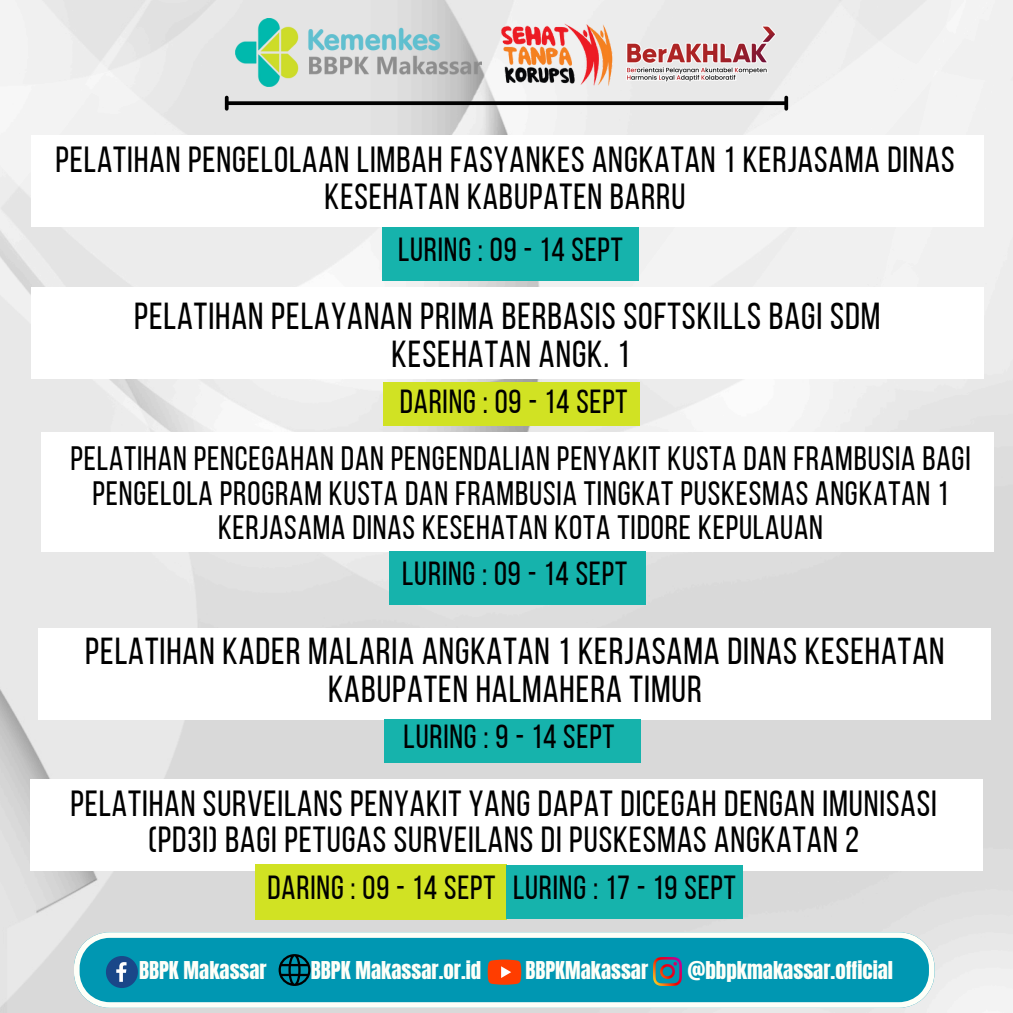
<style>
.page{position:relative;width:1013px;height:1013px;background:#fff}
.page>*{position:absolute;margin:0;border:0;box-sizing:border-box;transform-origin:0 0}
.t1{font:37.5px/38.5px "Bebas Neue";letter-spacing:.025em;color:#000;text-align:center}
.t2{font:36.25px/36.5px "Bebas Neue";letter-spacing:.025em;color:#000;text-align:center}
.t3{font:33.75px/34.8px "Bebas Neue";letter-spacing:.025em;color:#000;text-align:center}
.t4{font:33.38px "Bebas Neue";letter-spacing:.025em;color:#000}
.t5{font:20.88px "Anton";color:#fefff8}
</style>
<div class="page">
<img style="left:0;top:0;width:1012px;height:1012px">
<svg style="left:74px;top:932px;width:860px;height:75px;background:#2ba8bd"></svg>
<svg style="left:106px;top:956px;width:32px;height:32px"></svg>
<svg style="left:278px;top:954px;width:32px;height:31px"></svg>
<svg style="left:487px;top:959px;width:34px;height:25px"></svg>
<img style="left:654px;top:957px;width:27px;height:28px">
<img style="left:623px;top:21px;width:154px;height:68px">
<img style="left:498px;top:21px;width:119px;height:68px">
<img style="left:236px;top:19px;width:245px;height:67px">
<svg style="left:228px;top:101px;width:556px;height:4px;background:#101010"></svg>
<svg style="left:225px;top:98px;width:3px;height:11px"></svg>
<svg style="left:784px;top:98px;width:4px;height:11px"></svg>
<div style="left:32px;top:287px;width:951px;height:92px;background:#fff"></div>
<div style="left:383px;top:382px;width:256px;height:43px;background:#d1e223"></div>
<div style="left:32px;top:136px;width:951px;height:91px;background:#fff"></div>
<div style="left:382px;top:227px;width:256px;height:54px;background:#16b3ac"></div>
<div style="left:42px;top:432px;width:951px;height:119px;background:#fff"></div>
<div style="left:389px;top:551px;width:256px;height:54px;background:#16b3ac"></div>
<div style="left:39px;top:628px;width:952px;height:92px;background:#fff"></div>
<div style="left:384px;top:720px;width:256px;height:43px;background:#16b3ac"></div>
<div style="left:30px;top:779px;width:952px;height:91px;background:#fff"></div>
<div style="left:255px;top:864px;width:251px;height:56px;background:#d1e223"></div>
<div style="left:506px;top:864px;width:236px;height:54px;background:#16b3ac"></div>
<h2 class="t2" style="left:55px;top:145px;width:900px">PELATIHAN PENGELOLAAN LIMBAH FASYANKES ANGKATAN 1 KERJASAMA DINAS<br>KESEHATAN KABUPATEN BARRU</h2>
<h2 class="t4" style="left:398px;top:236px;width:226px">LURING : 09 - 14 SEPT</h2>
<h2 class="t1" style="left:134px;top:300px;width:747px">PELATIHAN PELAYANAN PRIMA BERBASIS SOFTSKILLS BAGI SDM<br>KESEHATAN ANGK. 1</h2>
<h1 class="t4" style="left:400px;top:387px;width:229px">DARING : 09 - 14 SEPT</h1>
<h2 class="t3" style="left:70px;top:444px;width:901px">PELATIHAN PENCEGAHAN DAN PENGENDALIAN PENYAKIT KUSTA DAN FRAMBUSIA BAGI<br>PENGELOLA PROGRAM KUSTA DAN FRAMBUSIA TINGKAT PUSKESMAS ANGKATAN 1<br>KERJASAMA DINAS KESEHATAN KOTA TIDORE KEPULAUAN</h2>
<h1 class="t4" style="left:402px;top:560px;width:226px">LURING : 09 - 14 SEPT</h1>
<h2 class="t1" style="left:85px;top:635px;width:860px">PELATIHAN KADER MALARIA ANGKATAN 1 KERJASAMA DINAS KESEHATAN<br>KABUPATEN HALMAHERA TIMUR</h2>
<h1 class="t4" style="left:403px;top:723px;width:212px">LURING : 9 - 14 SEPT</h1>
<h2 class="t2" style="left:70px;top:788px;width:868px">PELATIHAN SURVEILANS PENYAKIT YANG DAPAT DICEGAH DENGAN IMUNISASI (PD3I) BAGI PETUGAS SURVEILANS DI PUSKESMAS ANGKATAN 2</h2>
<h2 class="t4" style="left:267px;top:873px;width:229px">DARING : 09 - 14 SEPT</h2>
<p class="t4" style="left:513px;top:873px;width:224px">LURING : 17 - 19 SEPT</p>
<p class="t5" style="left:139px;top:955px;width:129px">BBPK Makassar</p>
<p class="t5" style="left:311px;top:955px;width:172px">BBPK Makassar.or.id</p>
<p class="t5" style="left:525px;top:955px;width:124px">BBPKMakassar</p>
<p class="t5" style="left:687px;top:955px;width:207px">@bbpkmakassar.official</p>
</div>
